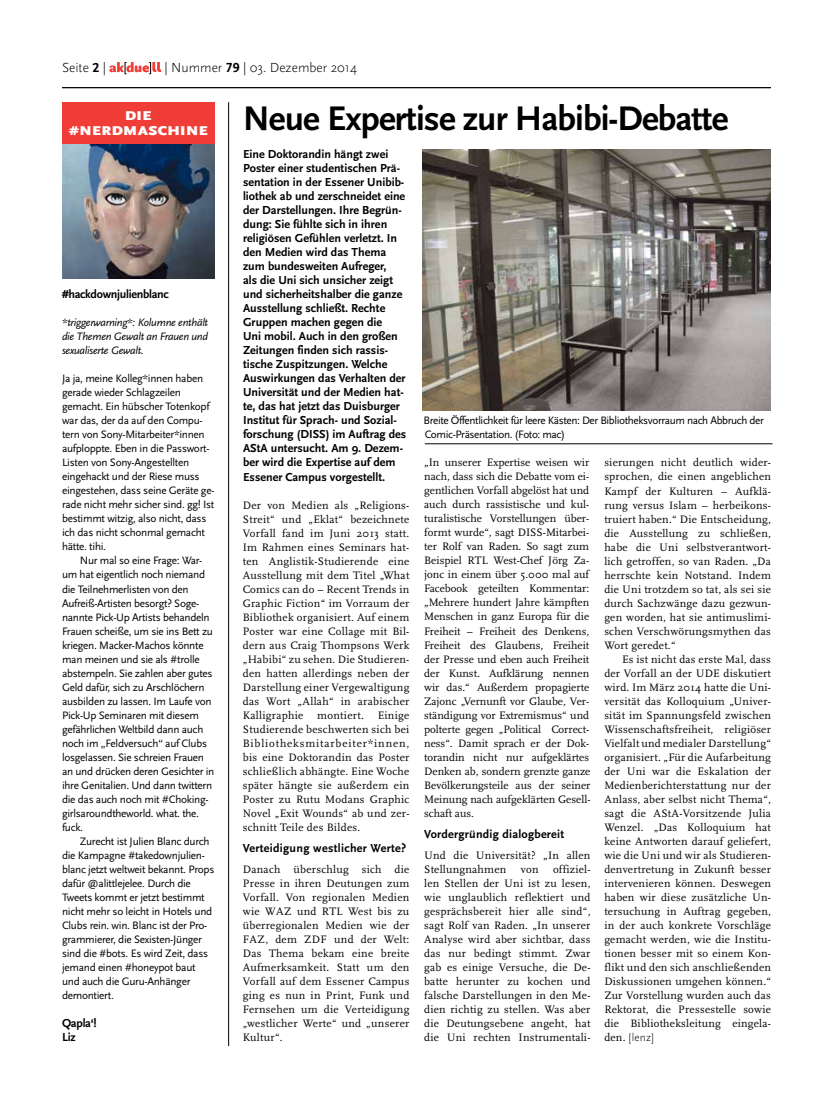
<style>
.page{position:relative;width:833px;height:1117px;background:#fff}
.page>*{position:absolute;margin:0;border:0;box-sizing:border-box;transform-origin:0 0}
.t1{font:700 35.62px "Scala Sans";letter-spacing:-.025em;color:#000}
.t2{font:300 13.75px "Scala Sans";color:#000}
.t3{font:900 13.38px/15px "Scala Sans";letter-spacing:.025em;color:#fff;text-align:center;scale:1.12 1}
.t4{font:700 12.12px/14px "Scala Sans";color:#000}
.t5{font:700 12.12px/14px "Scala Sans";letter-spacing:-.025em;color:#000}
.t6{font:700 12.12px "Scala Sans";letter-spacing:.025em;color:#000}
.t7{font:700 12.12px "Scala Sans";letter-spacing:.02em;color:#000}
.t8{font:11.25px/14px "Scala";letter-spacing:.02em;color:#000;text-align:justify}
.t9{font:11.25px/14px "Scala Sans";letter-spacing:-.025em;color:#000}
.t10{font:italic 11.25px/14px "Scala Sans";letter-spacing:-.025em;color:#000;text-align:justify}
.t11{font:300 11.25px "Scala Sans";color:#000}
.s1{font-family:"Scala Sans Caps";font-weight:700}
.s2{font-family:"Scala";font-weight:400}
</style>
<div class="page">
<svg style="left:109px;top:62px;width:52px;height:12px"></svg>
<hr style="left:62px;top:87px;width:709px;height:1px;background:#000">
<hr style="left:228px;top:102px;width:1px;height:943px;background:#000">
<img style="left:422px;top:150px;width:349px;height:260px">
<div style="left:62px;top:102px;width:152px;height:42px;background:#f13d37"></div>
<img style="left:62px;top:144px;width:152px;height:134px">
<hr style="left:425px;top:443px;width:347px;height:1px;background:#000">
<p class="t2" style="left:62px;top:60px;width:45px">Seite <span class="s1">2</span> |</p>
<p class="t2" style="left:165px;top:60px;width:194px">| Nummer <span class="s1">79</span> | 03. Dezember 2014</p>
<h1 class="t1" style="left:243px;top:99px;width:487px">Neue Expertise zur Habibi-Debatte</h1>
<p class="t3" style="left:69px;top:108px;width:126px">DIE #NERDMASCHINE</p>
<p class="t5" style="left:62px;top:288px;width:108px">#hackdownjulienblanc</p>
<p class="t10" style="left:62px;top:316px;width:148px">*triggerwarning*: Kolumne enthält die Themen Gewalt an Frauen und sexualiserte Gewalt.</p>
<p class="t9" style="left:62px;top:372px;width:154px">Ja ja, meine Kolleg*innen haben gerade wieder Schlagzeilen gemacht. Ein hübscher Totenkopf war das, der da auf den Compu&shy;tern von Sony-Mitarbeiter*innen aufploppte. Eben in die Passwort-<br>Listen von Sony-Angestellten eingehackt und der Riese muss eingestehen, dass seine Geräte ge&shy;rade nicht mehr sicher sind. gg! Ist bestimmt witzig, also nicht, dass ich das nicht schonmal gemacht hätte. tihi.</p>
<p class="t9" style="left:62px;top:554px;width:154px;text-indent:18px">Nur mal so eine Frage: War&shy;um hat eigentlich noch niemand die Teilnehmerlisten von den<br>Aufreiß-Artisten besorgt? Soge&shy;nannte Pick-Up Artists behandeln<br>Frauen scheiße, um sie ins Bett zu kriegen. Macker-Machos könnte man meinen und sie als #trolle abstempeln. Sie zahlen aber gutes<br>Geld dafür, sich zu Arschlöchern ausbilden zu lassen. Im Laufe von<br>Pick-Up Seminaren mit diesem gefährlichen Weltbild dann auch noch im „Feldversuch“ auf Clubs losgelassen. Sie schreien Frauen an und drücken deren Gesichter in ihre Genitalien. Und dann twittern die das auch noch mit #Choking&shy;girlsaroundtheworld. what. the. fuck.</p>
<p class="t9" style="left:62px;top:834px;width:154px;text-indent:18px">Zurecht ist Julien Blanc durch die Kampagne #takedownjulien&shy;blanc jetzt weltweit bekannt. Props dafür @alittlejelee. Durch die<br>Tweets kommt er jetzt bestimmt nicht mehr so leicht in Hotels und<br>Clubs rein. win. Blanc ist der Pro&shy;grammierer, die Sexisten-Jünger sind die #bots. Es wird Zeit, dass jemand einen #honeypot baut und auch die Guru-Anhänger demontiert.</p>
<p class="t5" style="left:62px;top:1016px;width:36px">Qapla‘!<br>Liz</p>
<p class="t4" style="left:243px;top:148px;width:165px">Eine Doktorandin hängt zwei<br>Poster einer studentischen Prä&shy;sentation in der Essener Unibib&shy;liothek ab und zerschneidet eine der Darstellungen. Ihre Begrün&shy;dung: Sie fühlte sich in ihren religiösen Gefühlen verletzt. In den Medien wird das Thema zum bundesweiten Aufreger,<br>als die Uni sich unsicher zeigt und sicherheitshalber die ganze<br>Ausstellung schließt. Rechte<br>Gruppen machen gegen die<br>Uni mobil. Auch in den großen<br>Zeitungen finden sich rassis&shy;tische Zuspitzungen. Welche<br>Auswirkungen das Verhalten der<br>Universität und der Medien hat&shy;te, das hat jetzt das Duisburger<br>Institut für Sprach- und Sozial&shy;forschung (DISS) im Auftrag des<br>AStA untersucht. Am 9. Dezem&shy;ber wird die Expertise auf dem<br>Essener Campus vorgestellt.</p>
<p class="t8" style="left:243px;top:498px;width:168px">Der von Medien als „Religions-Streit“ und „Eklat“ bezeichnete Vorfall fand im Juni 2013 statt.<br>Im Rahmen eines Seminars hat&shy;ten Anglistik-Studierende eine Ausstellung mit dem Titel „What Comics can do – Recent Trends in Graphic Fiction“ im Vorraum der Bibliothek organisiert. Auf einem Poster war eine Collage mit Bil&shy;dern aus Craig Thompsons Werk „Habibi“ zu sehen. Die Studieren&shy;den hatten allerdings neben der Darstellung einer Vergewaltigung das Wort „Allah“ in arabischer Kalligraphie montiert. Einige Studierende beschwerten sich bei Bibliotheksmitarbeiter*innen, bis eine Doktorandin das Poster schließlich abhängte. Eine Woche später hängte sie außerdem ein Poster zu Rutu Modans Graphic Novel „Exit Wounds“ ab und zer&shy;schnitt Teile des Bildes.</p>
<p class="t6" style="left:243px;top:841px;width:165px">Verteidigung westlicher Werte?</p>
<p class="t8" style="left:243px;top:862px;width:168px">Danach überschlug sich die Presse in ihren Deutungen zum Vorfall. Von regionalen Medien wie WAZ und RTL West bis zu überregionalen Medien wie der FAZ, dem ZDF und der Welt:<br>Das Thema bekam eine breite Aufmerksamkeit. Statt um den Vorfall auf dem Essener Campus ging es nun in Print, Funk und Fernsehen um die Verteidigung „westlicher Werte“ und „unserer Kultur“.</p>
<p class="t9" style="left:423px;top:414px;width:342px">Breite Öffentlichkeit für leere Kästen: Der Bibliotheksvorraum nach Abbruch der<br>Comic-Präsentation. (Foto: mac)</p>
<p class="t8" style="left:424px;top:456px;width:168px">„In unserer Expertise weisen wir nach, dass sich die Debatte vom ei&shy;gentlichen Vorfall abgelöst hat und auch durch rassistische und kul&shy;turalistische Vorstellungen über&shy;formt wurde“, sagt DISS-Mitarbei&shy;ter Rolf van Raden. So sagt zum Beispiel RTL West-Chef Jörg Za&shy;jonc in einem über 5.000 mal auf Facebook geteilten Kommentar: „Mehrere hundert Jahre kämpften Menschen in ganz Europa für die Freiheit – Freiheit des Denkens, Freiheit des Glaubens, Freiheit der Presse und eben auch Freiheit der Kunst. Aufklärung nennen wir das.“ Außerdem propagierte Zajonc „Vernunft vor Glaube, Ver&shy;ständigung vor Extremismus“ und polterte gegen „Political Correct&shy;ness“. Damit sprach er der Dok&shy;torandin nicht nur aufgeklärtes Denken ab, sondern grenzte ganze Bevölkerungsteile aus der seiner Meinung nach aufgeklärten Gesell&shy;schaft aus.</p>
<p class="t7" style="left:424px;top:827px;width:141px">Vordergründig dialogbereit</p>
<p class="t8" style="left:424px;top:848px;width:168px">Und die Universität? „In allen<br>Stellungnahmen</p>
<p class="t8" style="left:424px;top:862px;width:168px;text-indent:129px">offiziel&shy;len Stellen der Uni ist zu lesen, wie unglaublich reflektiert und gesprächsbereit hier alle sind“, sagt Rolf van Raden. „In unserer Analyse wird aber sichtbar, dass das nur bedingt stimmt. Zwar gab es einige Versuche, die De&shy;batte herunter zu kochen und falsche Darstellungen in den Me&shy;dien richtig zu stellen. Was aber die Deutungsebene angeht, hat die Uni rechten Instrumentali-</p>
<p class="t8" style="left:521px;top:862px;width:19px">von</p>
<p class="t8" style="left:604px;top:456px;width:168px">sierungen nicht deutlich wider&shy;sprochen, die einen angeblichen Kampf der Kulturen – Aufklä&shy;rung versus Islam – herbeikons&shy;truiert haben.“ Die Entscheidung, die Ausstellung zu schließen, habe die Uni selbstverantwort&shy;lich getroffen, so van Raden. „Da herrschte kein Notstand. Indem die Uni trotzdem so tat, als sei sie durch Sachzwänge dazu gezwun&shy;gen worden, hat sie antimuslimi&shy;schen Verschwörungsmythen das Wort geredet.“</p>
<p class="t8" style="left:604px;top:652px;width:168px;text-indent:18px">Es ist nicht das erste Mal, dass der Vorfall an der UDE diskutiert wird. Im März 2014 hatte die Uni&shy;versität das Kolloquium „Univer&shy;sität im Spannungsfeld zwischen Wissenschaftsfreiheit, religiöser Vielfalt und medialer Darstellung“ organisiert. „Für die Aufarbeitung der Uni war die Eskalation der Medienberichterstattung nur der Anlass, aber selbst nicht Thema“, sagt die AStA-Vorsitzende Julia Wenzel. „Das Kolloquium hat keine Antworten darauf geliefert, wie die Uni und wir als Studieren&shy;denvertretung in Zukunft besser intervenieren können. Deswegen haben wir diese zusätzliche Un&shy;tersuchung in Auftrag gegeben, in der auch konkrete Vorschläge gemacht werden, wie die Institu&shy;tionen besser mit so einem Kon&shy;flikt und den sich anschließenden Diskussionen umgehen können.“ Zur Vorstellung wurden auch das Rektorat, die Pressestelle sowie die Bibliotheksleitung eingela-</p>
<p class="t11" style="left:604px;top:1030px;width:51px"><span class="s2">den.</span> [lenz]</p>
</div>
